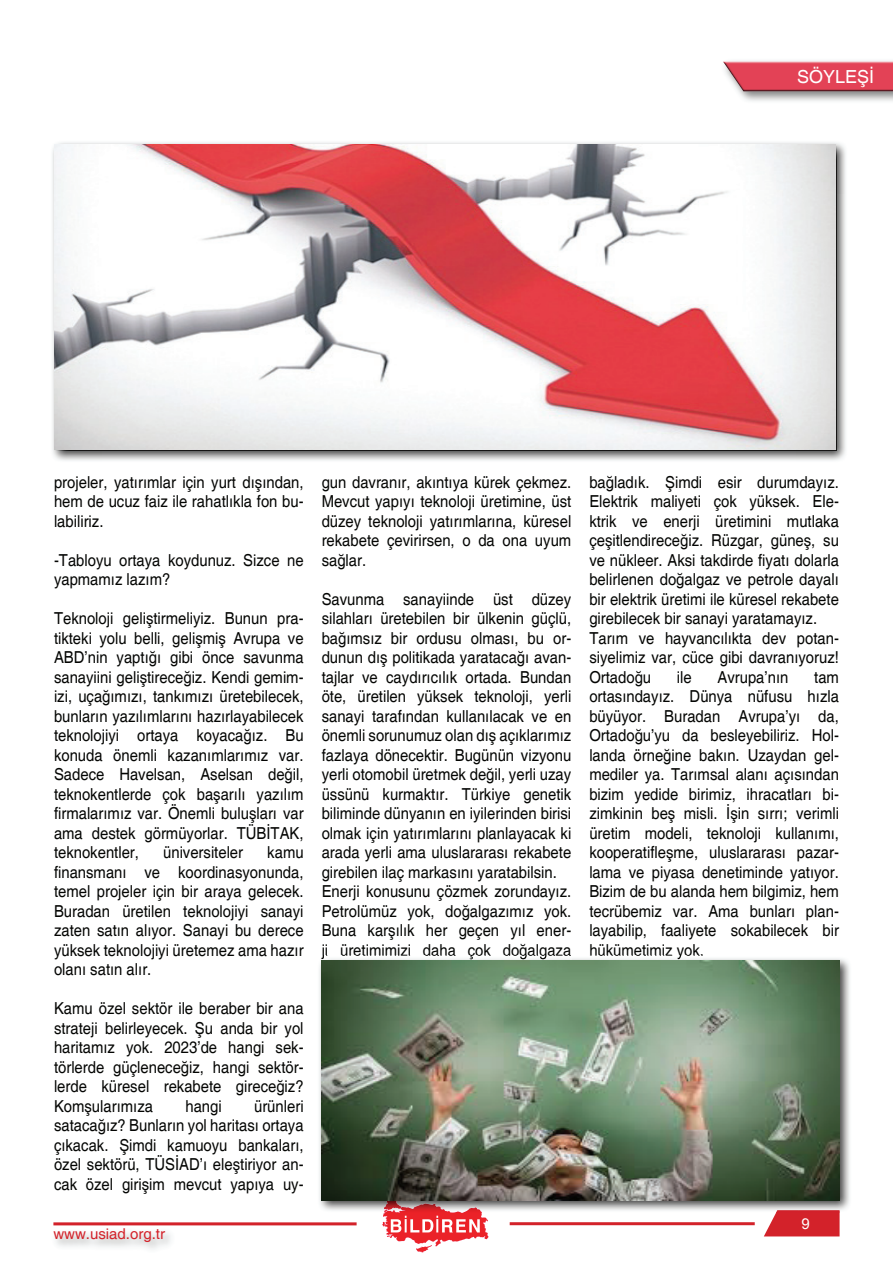
<style>
.page{position:relative;width:893px;height:1263px;background:#fff}
.page>*{position:absolute;margin:0;border:0;box-sizing:border-box;transform-origin:0 0}
.t1{font:18px "Helvetica";color:#fff}
.t2{font:16.5px/19.5px "Helvetica";color:#040503;text-align:justify;scale:.9 1}
.t3{font:15px "Helvetica";color:#d3222a}
.t4{font:15px "Arial";color:#fff}
</style>
<div class="page">
<svg style="left:764px;top:1210px;width:75px;height:26px"></svg>
<svg style="left:382px;top:1213px;width:107px;height:39px"></svg>
<hr style="left:53px;top:1222px;width:304px;height:3px;background:#d3222a">
<hr style="left:510px;top:1222px;width:245px;height:3px;background:#d3222a">
<img style="left:723px;top:61px;width:170px;height:40px">
<img style="left:723px;top:62px;width:170px;height:29px">
<img style="left:52px;top:142px;width:794px;height:52px">
<img style="left:52px;top:194px;width:50px;height:267px">
<img style="left:795px;top:194px;width:51px;height:267px">
<img style="left:102px;top:451px;width:693px;height:10px">
<img style="left:54px;top:145px;width:781px;height:305px">
<img style="left:319px;top:958px;width:384px;height:255px">
<img style="left:798px;top:958px;width:52px;height:255px">
<img style="left:776px;top:1210px;width:63px;height:3px">
<img style="left:401px;top:1200px;width:24px;height:12px">
<img style="left:384px;top:1200px;width:17px;height:12px">
<img style="left:321px;top:956px;width:250px;height:3px">
<img style="left:590px;top:956px;width:113px;height:3px">
<img style="left:322px;top:960px;width:517px;height:240px">
<p class="t1" style="left:797px;top:66px;width:79px">SÖYLEŞİ</p>
<p class="t2" style="left:54px;top:473px;width:279px">projeler, yatırımlar için yurt dışından, hem de ucuz faiz ile rahatlıkla fon bu&shy;labiliriz.</p>
<p class="t2" style="left:54px;top:551px;width:279px">-Tabloyu ortaya koydunuz. Sizce ne yapmamız lazım?</p>
<p class="t2" style="left:54px;top:609px;width:279px">Teknoloji geliştirmeliyiz. Bunun pra&shy;tikteki yolu belli, gelişmiş Avrupa ve ABD’nin yaptığı gibi önce savunma sanayiini geliştireceğiz. Kendi gemim&shy;izi, uçağımızı, tankımızı üretebilecek, bunların yazılımlarını hazırlayabilecek teknolojiyi ortaya koyacağız. Bu konuda önemli kazanımlarımız var.<br>Sadece Havelsan, Aselsan değil, teknokentlerde çok başarılı yazılım firmalarımız var. Önemli buluşları var ama destek görmüyorlar. TÜBİTAK, teknokentler,</p>
<p class="t2" style="left:54px;top:843px;width:279px;text-indent:213px">kamu finansmanı ve koordinasyonunda, temel projeler için bir araya gelecek.<br>Buradan üretilen teknolojiyi sanayi zaten satın alıyor. Sanayi bu derece yüksek teknolojiyi üretemez ama hazır olanı satın alır.</p>
<p class="t2" style="left:54px;top:999px;width:279px">Kamu özel sektör ile beraber bir ana strateji belirleyecek. Şu anda bir yol haritamız yok. 2023’de hangi sek&shy;törlerde güçleneceğiz, hangi sektör&shy;lerde küresel rekabete gireceğiz?<br>Komşularımıza</p>
<p class="t2" style="left:163px;top:843px;width:90px">üniversiteler</p>
<p class="t2" style="left:54px;top:1097px;width:279px;text-indent:200px">ürünleri satacağız? Bunların yol haritası ortaya çıkacak. Şimdi kamuoyu bankaları, özel sektörü, TÜSİAD’ı eleştiriyor an&shy;cak özel girişim mevcut yapıya uy-</p>
<p class="t2" style="left:185px;top:1097px;width:42px">hangi</p>
<p class="t3" style="left:53px;top:1225px;width:113px">www.usiad.org.tr</p>
<p class="t2" style="left:322px;top:473px;width:279px">gun davranır, akıntıya kürek çekmez.<br>Mevcut yapıyı teknoloji üretimine, üst düzey teknoloji yatırımlarına, küresel rekabete çevirirsen, o da ona uyum sağlar.</p>
<p class="t2" style="left:322px;top:590px;width:279px;text-align:left">Savunma sanayiinde üst düzey silahları üretebilen bir ülkenin güçlü, bağımsız bir ordusu olması, bu or&shy;dunun dış politikada yaratacağı avan&shy;tajlar ve caydırıcılık ortada. Bundan öte, üretilen yüksek teknoloji, yerli sanayi tarafından kullanılacak ve en önemli sorunumuz olan dış açıklarımız fazlaya dönecektir. Bugünün vizyonu yerli otomobil üretmek değil, yerli uzay üssünü kurmaktır. Türkiye genetik biliminde dünyanın en iyilerinden birisi olmak için yatırımlarını planlayacak ki arada yerli ama uluslararası rekabete girebilen ilaç markasını yaratabilsin.<br>Enerji konusunu çözmek zorundayız.<br>Petrolümüz yok, doğalgazımız yok.<br>Buna karşılık her geçen yıl ener&shy;ji üretimimizi daha çok doğalgaza</p>
<p class="t2" style="left:589px;top:473px;width:279px;text-align:left">bağladık. Şimdi esir durumdayız.<br>Elektrik maliyeti çok yüksek. Ele&shy;ktrik ve enerji üretimini mutlaka çeşitlendireceğiz. Rüzgar, güneş, su ve nükleer. Aksi takdirde fiyatı dolarla belirlenen doğalgaz ve petrole dayalı bir elektrik üretimi ile küresel rekabete girebilecek bir sanayi yaratamayız.<br>Tarım ve hayvancılıkta dev potan&shy;siyelimiz var, cüce gibi davranıyoruz!<br>Ortadoğu</p>
<p class="t2" style="left:677px;top:668px;width:18px">ile</p>
<p class="t2" style="left:717px;top:668px;width:80px">Avrupa’nın</p>
<p class="t2" style="left:589px;top:668px;width:279px;text-indent:225px">tam ortasındayız. Dünya nüfusu hızla büyüyor. Buradan Avrupa’yı da, Ortadoğu’yu da besleyebiliriz. Hol&shy;landa örneğine bakın. Uzaydan gel&shy;mediler ya. Tarımsal alanı açısından bizim yedide birimiz, ihracatları bi&shy;zimkinin beş misli. İşin sırrı; verimli üretim modeli, teknoloji kullanımı, kooperatifleşme, uluslararası pazar&shy;lama ve piyasa denetiminde yatıyor.<br>Bizim de bu alanda hem bilgimiz, hem tecrübemiz var. Ama bunları plan&shy;layabilip, faaliyete sokabilecek bir hükümetimiz yok.</p>
<p class="t4" style="left:802px;top:1213px;width:10px">9</p>
</div>
